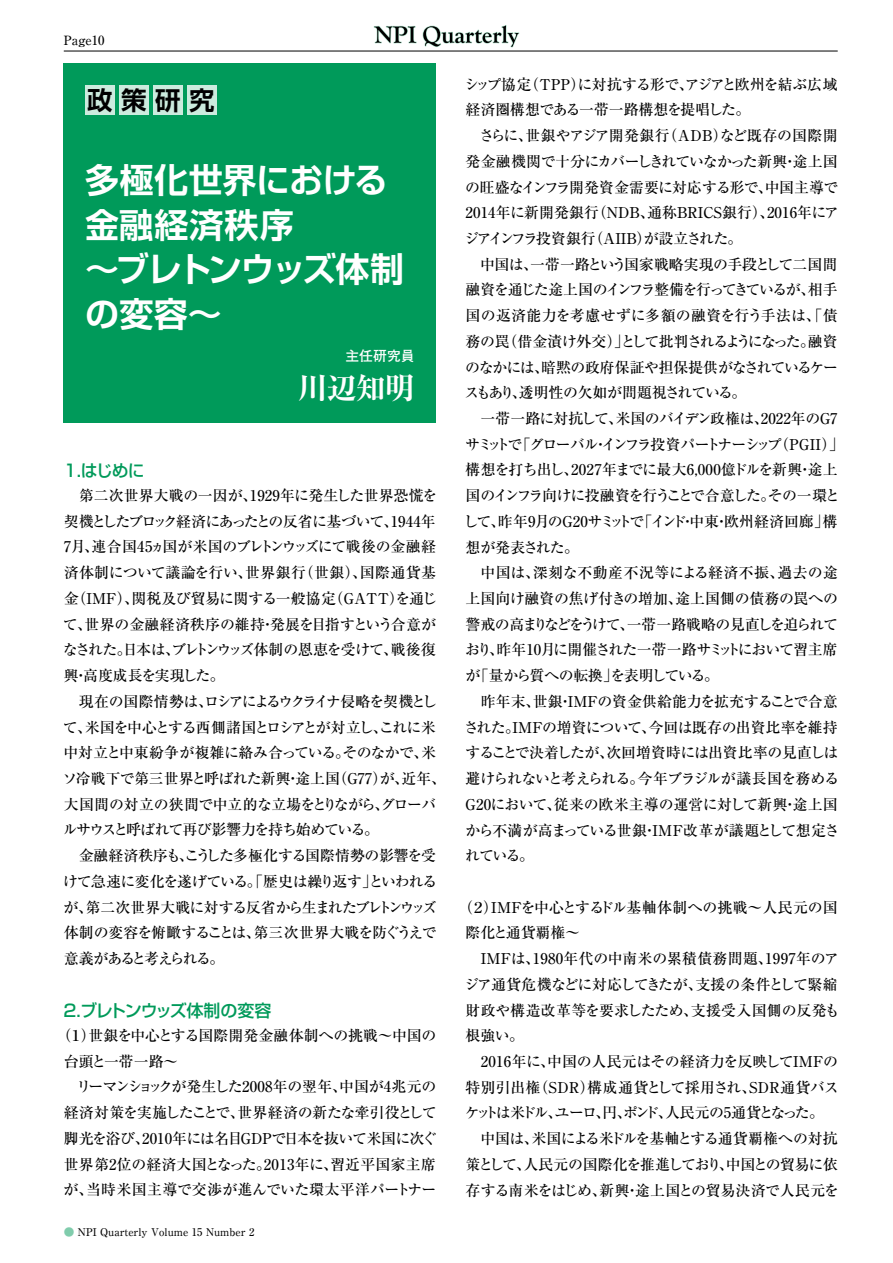
<style>
.page{position:relative;width:893px;height:1263px;background:#fff}
.page>*{position:absolute;margin:0;border:0;box-sizing:border-box;transform-origin:0 0}
.t1{font:700 34.05px/44.7px "Shin Go Pr 6 De";letter-spacing:-.005em;color:#fff}
.t2{font:700 expanded 29.7px "Ryumin Pr 6";color:#fff}
.t3{font:700 25.5px "Shin Go Pr 6 De";color:#000}
.t4{font:500 16.95px "Shin Go Pr 6";letter-spacing:-.065em;color:#009a5a}
.t5{font:500 14.85px/25.7px "Ryumin Pr 6";letter-spacing:-.025em;color:#000}
.t6{font:700 13.8px "Futo Go B101 Pr 6";color:#fff}
.t7{font:500 12.75px "Ryumin Pr 6";color:#000}
.t8{font:500 10.65px "Ryumin Pr 6";color:#000}
.s1{color:#80ccac}
</style>
<div class="page">
<hr style="left:64px;top:51px;width:774px;height:1px;background:#000">
<div style="left:64px;top:64px;width:372px;height:359px;background:#009a5a"></div>
<svg style="left:373px;top:25px;width:147px;height:39px"></svg>
<div style="left:85px;top:85px;width:30px;height:30px;background:#ccebde"></div>
<div style="left:119px;top:85px;width:30px;height:30px;background:#ccebde"></div>
<div style="left:153px;top:85px;width:30px;height:30px;background:#ccebde"></div>
<div style="left:187px;top:85px;width:30px;height:30px;background:#ccebde"></div>
<p class="t7" style="left:64px;top:30px;width:42px">Page10</p>
<h3 class="t3" style="left:87px;top:79px;width:129px">政策研究</h3>
<h1 class="t1" style="left:85px;top:156px;width:321px">多極化世界における金融経済秩序<br>～ブレトンウッズ体制の変容～</h1>
<p class="t6" style="left:345px;top:345px;width:71px">主任研究員</p>
<h2 class="t2" style="left:298px;top:365px;width:118px">川辺知明</h2>
<p class="t4" style="left:64px;top:457px;width:83px">1.はじめに</p>
<p class="t5" style="left:62px;top:482px;width:385px">　第二次世界大戦の一因が、1929年に発生した世界恐慌を契機としたブロック経済にあったとの反省に基づいて、1944年<br>7月、連合国45ヵ国が米国のブレトンウッズにて戦後の金融経済体制について議論を行い、世界銀行（世銀）、国際通貨基金（IMF）、関税及び貿易に関する一般協定（GATT）を通じて、世界の金融経済秩序の維持・発展を目指すという合意がなされた。日本は、ブレトンウッズ体制の恩恵を受けて、戦後復興・高度成長を実現した。<br>　現在の国際情勢は、ロシアによるウクライナ侵略を契機として、米国を中心とする西側諸国とロシアとが対立し、これに米中対立と中東紛争が複雑に絡み合っている。そのなかで、米ソ冷戦下で第三世界と呼ばれた新興・途上国（G77）が、近年、大国間の対立の狭間で中立的な立場をとりながら、グローバルサウスと呼ばれて再び影響力を持ち始めている。<br>　金融経済秩序も、こうした多極化する国際情勢の影響を受けて急速に変化を遂げている。「歴史は繰り返す」といわれるが、第二次世界大戦に対する反省から生まれたブレトンウッズ体制の変容を俯瞰することは、第三次世界大戦を防ぐうえで意義があると考えられる。</p>
<p class="t4" style="left:62px;top:997px;width:211px">２．ブレトンウッズ体制の変容</p>
<p class="t5" style="left:64px;top:1022px;width:375px;text-indent:-7px">（１）世銀を中心とする国際開発金融体制への挑戦～中国の台頭と一帯一路～<br>　リーマンショックが発生した2008年の翌年、中国が4兆元の経済対策を実施したことで、世界経済の新たな牽引役として脚光を浴び、2010年には名目GDPで日本を抜いて米国に次ぐ世界第2位の経済大国となった。2013年に、習近平国家主席が、当時米国主導で交渉が進んでいた環太平洋パートナー</p>
<p class="t8" style="left:64px;top:1224px;width:192px"><span class="s1">●</span> NPI Quarterly Volume 15 Number 2</p>
<p class="t5" style="left:463px;top:71px;width:382px">シップ協定（TPP）に対抗する形で、アジアと欧州を結ぶ広域経済圏構想である一帯一路構想を提唱した。<br>　さらに、世銀やアジア開発銀行（ADB）など既存の国際開発金融機関で十分にカバーしきれていなかった新興・途上国の旺盛なインフラ開発資金需要に対応する形で、中国主導で<br>2014年に新開発銀行（NDB、通称BRICS銀行）、2016年にアジアインフラ投資銀行（AIIB）が設立された。<br>　中国は、一帯一路という国家戦略実現の手段として二国間融資を通じた途上国のインフラ整備を行ってきているが、相手国の返済能力を考慮せずに多額の融資を行う手法は、「債務の罠（借金漬け外交）」として批判されるようになった。融資のなかには、暗黙の政府保証や担保提供がなされているケースもあり、透明性の欠如が問題視されている。<br>　一帯一路に対抗して、米国のバイデン政権は、2022年のG7サミットで「グローバル・インフラ投資パートナーシップ（PGII）」構想を打ち出し、2027年までに最大6,000億ドルを新興・途上国のインフラ向けに投融資を行うことで合意した。その一環として、昨年9月のG20サミットで「インド・中東・欧州経済回廊」構想が発表された。<br>　中国は、深刻な不動産不況等による経済不振、過去の途上国向け融資の焦げ付きの増加、途上国側の債務の罠への警戒の高まりなどをうけて、一帯一路戦略の見直しを迫られており、昨年10月に開催された一帯一路サミットにおいて習主席が「量から質への転換」を表明している。<br>　昨年末、世銀・IMFの資金供給能力を拡充することで合意された。IMFの増資について、今回は既存の出資比率を維持することで決着したが、次回増資時には出資比率の見直しは避けられないと考えられる。今年ブラジルが議長国を務める<br>G20において、従来の欧米主導の運営に対して新興・途上国から不満が高まっている世銀・IMF改革が議題として想定されている。</p>
<p class="t5" style="left:464px;top:894px;width:377px;text-indent:-6px">（２）IMFを中心とするドル基軸体制への挑戦～人民元の国際化と通貨覇権～<br>　IMFは、1980年代の中南米の累積債務問題、1997年のアジア通貨危機などに対応してきたが、支援の条件として緊縮財政や構造改革等を要求したため、支援受入国側の反発も根強い。<br>　2016年に、中国の人民元はその経済力を反映してIMFの特別引出権（SDR）構成通貨として採用され、SDR通貨バスケットは米ドル、ユーロ、円、ポンド、人民元の5通貨となった。　中国は、米国による米ドルを基軸とする通貨覇権への対抗策として、人民元の国際化を推進しており、中国との貿易に依存する南米をはじめ、新興・途上国との貿易決済で人民元を</p>
</div>
